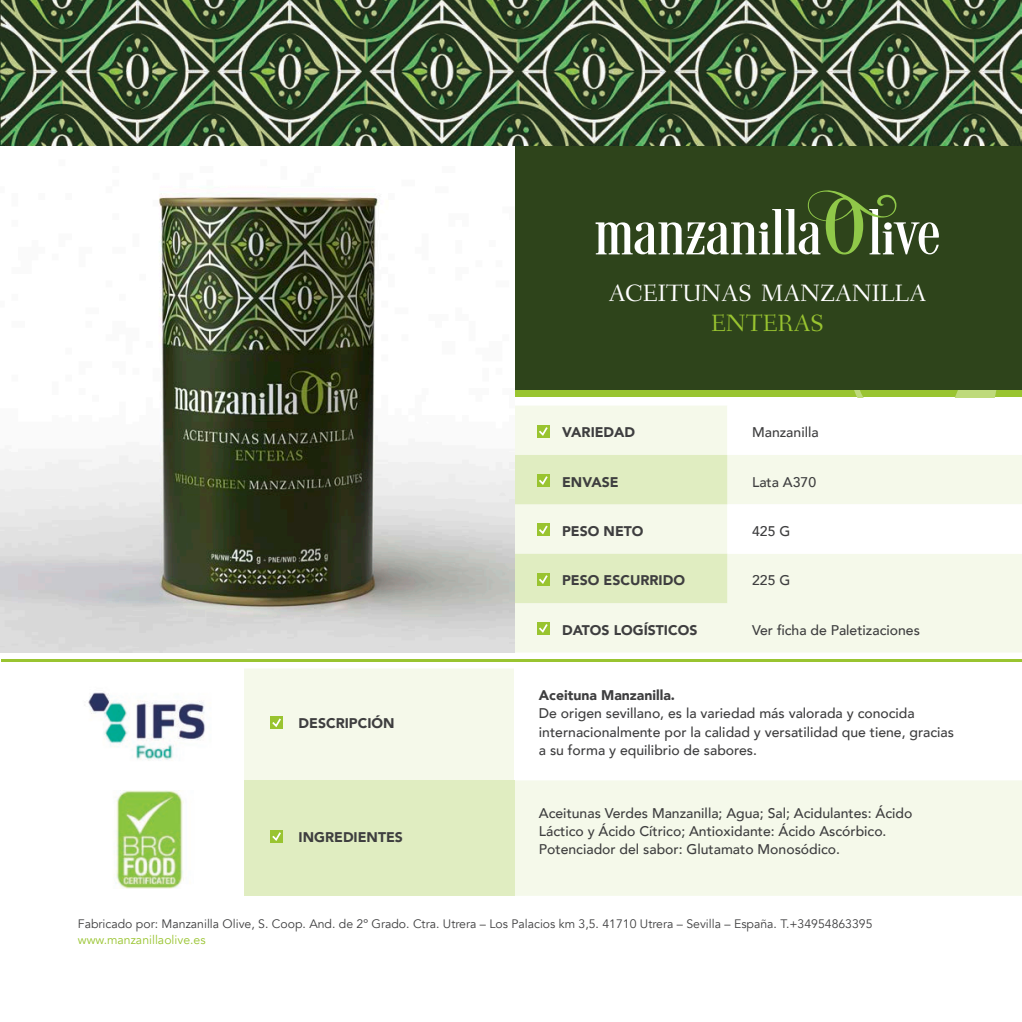
<style>
.page{position:relative;width:1022px;height:1022px;background:#fff}
.page>*{position:absolute;margin:0;border:0;box-sizing:border-box;transform-origin:0 0}
.t1{font:24.5px "Fanwood";color:#fff}
.t2{font:24.5px "Fanwood";color:#99c430}
.t3{font:500 14px/18.4px "Avenir";color:#3e3e3f}
.t4{font:900 14px "Avenir";color:#3e3e3f}
.t5{font:12.25px "Avenir";color:#3e3e3f}
.t6{font:12.25px "Avenir";color:#99c430}
</style>
<div class="page">
<div style="left:515px;top:406px;width:507px;height:246px;background:#f5f9ea"></div>
<svg style="left:727px;top:406px;width:295px;height:148px"></svg>
<div style="left:512px;top:389px;width:510px;height:8px;background:#99c430"></div>
<svg style="left:850px;top:389px;width:172px;height:8px"></svg>
<hr style="left:1px;top:659px;width:1021px;height:3px;background:#99c430">
<div style="left:512px;top:146px;width:510px;height:243px;background:#2e441b"></div>
<svg style="left:596px;top:190px;width:343px;height:64px"></svg>
<div style="left:537px;top:425px;width:12px;height:13px;background:#99c430"></div>
<svg style="left:539px;top:427px;width:9px;height:9px"></svg>
<svg style="left:515px;top:455px;width:212px;height:148px;background:#e6f0cc"></svg>
<div style="left:537px;top:622px;width:12px;height:13px;background:#99c430"></div>
<svg style="left:539px;top:624px;width:9px;height:9px"></svg>
<div style="left:244px;top:668px;width:778px;height:228px;background:#f5f9ea"></div>
<div style="left:514px;top:668px;width:508px;height:112px;background:#fff"></div>
<div style="left:244px;top:780px;width:270px;height:116px;background:#e0edc1"></div>
<svg style="left:270px;top:716px;width:13px;height:13px"></svg>
<div style="left:270px;top:830px;width:13px;height:13px;background:#99c430"></div>
<svg style="left:272px;top:832px;width:9px;height:9px"></svg>
<img style="left:88px;top:692px;width:117px;height:69px">
<img style="left:114px;top:790px;width:70px;height:98px">
<img style="left:0;top:146px;width:515px;height:507px">
<img style="left:0;top:0;width:1022px;height:146px">
<p class="t1" style="left:608px;top:279px;width:319px">ACEITUNAS MANZANILLA</p>
<p class="t2" style="left:711px;top:309px;width:114px">ENTERAS</p>
<p class="t4" style="left:299px;top:711px;width:97px">DESCRIPCIÓN</p>
<p class="t4" style="left:299px;top:825px;width:106px">INGREDIENTES</p>
<p class="t4" style="left:562px;top:420px;width:75px">VARIEDAD</p>
<p class="t3" style="left:752px;top:422px;width:68px">Manzanilla</p>
<p class="t4" style="left:562px;top:470px;width:58px">ENVASE</p>
<p class="t3" style="left:752px;top:472px;width:66px">Lata A370</p>
<p class="t4" style="left:562px;top:519px;width:83px">PESO NETO</p>
<p class="t3" style="left:752px;top:521px;width:40px">425 G</p>
<p class="t4" style="left:562px;top:569px;width:124px">PESO ESCURRIDO</p>
<p class="t3" style="left:752px;top:571px;width:40px">225 G</p>
<p class="t4" style="left:562px;top:618px;width:137px">DATOS LOGÍSTICOS</p>
<p class="t3" style="left:752px;top:620px;width:169px">Ver ficha de Paletizaciones</p>
<p class="t4" style="left:539px;top:683px;width:138px">Aceituna Manzanilla.</p>
<p class="t3" style="left:539px;top:703px;width:417px">De origen sevillano, es la variedad más valorada y conocida internacionalmente por la calidad y versatilidad que tiene, gracias a su forma y equilibrio de sabores.</p>
<p class="t3" style="left:539px;top:803px;width:375px">Aceitunas Verdes Manzanilla; Agua; Sal; Acidulantes: Ácido<br>Láctico y Ácido Cítrico; Antioxidante: Ácido Ascórbico.<br>Potenciador del sabor: Glutamato Monosódico.</p>
<p class="t5" style="left:78px;top:916px;width:796px">Fabricado por: Manzanilla Olive, S. Coop. And. de 2º Grado. Ctra. Utrera – Los Palacios km 3,5. 41710 Utrera – Sevilla – España. T.+34954863395</p>
<p class="t6" style="left:78px;top:933px;width:129px">www.manzanillaolive.es</p>
</div>
